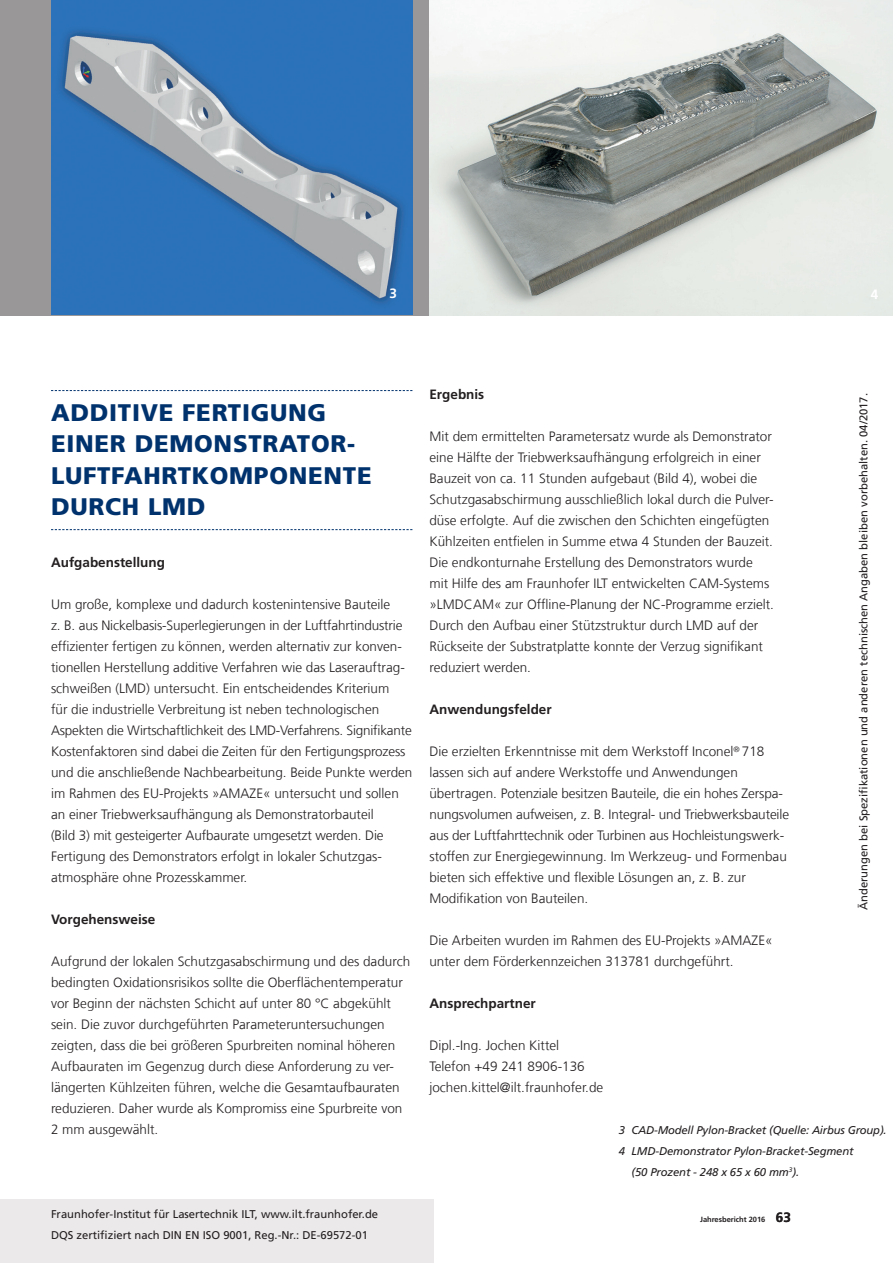
<style>
.page{position:relative;width:893px;height:1263px;background:#fff}
.page>*{position:absolute;margin:0;border:0;box-sizing:border-box;transform-origin:0 0}
.t1{font:900 24px/31.5px "Frutiger LT Com";letter-spacing:.03em;color:#00326d}
.t2{font:300 13.5px/21px "Frutiger LT Com";color:#231f20}
.t3{font:700 13.5px "Frutiger LT Com";color:#231f20}
.t4{font:700 13.5px "Frutiger LT Com";color:#fff}
.t5{font:11.25px/21px "Frutiger LT Com";color:#231f20}
.t6{font:italic 11.25px "Frutiger LT Com";letter-spacing:-.01em;color:#231f20}
.t7{font:700 7.5px "Frutiger LT Com";color:#231f20}
.s1{font-size:13.5px}
</style>
<div class="page">
<div style="left:0;top:1199px;width:434px;height:64px;background:#ece9ea"></div>
<div style="left:0;top:0;width:893px;height:315px;background:#999798"></div>
<svg style="left:51px;top:390px;width:361px;height:1px"></svg>
<svg style="left:51px;top:529px;width:361px;height:1px"></svg>
<img style="left:429px;top:0;width:464px;height:315px">
<img style="left:51px;top:0;width:361px;height:315px">
<p class="t4" style="left:389px;top:286px;width:9px">3</p>
<p class="t4" style="left:871px;top:286px;width:9px">4</p>
<h1 class="t1" style="left:51px;top:397px;width:322px">ADDITIVE FERTIGUNG<br>EINER DEMONSTRATOR-<br>LUFTFAHRTKOMPONENTE<br>DURCH LMD</h1>
<p class="t3" style="left:51px;top:554px;width:116px">Aufgabenstellung</p>
<p class="t2" style="left:51px;top:594px;width:363px">Um große, komplexe und dadurch kostenintensive Bauteile<br>z. B. aus Nickelbasis-Superlegierungen in der Luftfahrtindustrie effizienter fertigen zu können, werden alternativ zur konven&shy;tionellen Herstellung additive Verfahren wie das Laserauftrag&shy;schweißen (LMD) untersucht. Ein entscheidendes Kriterium<br>für die industrielle Verbreitung ist neben technologischen Aspekten die Wirtschaftlichkeit des LMD-Verfahrens. Signifikante Kostenfaktoren sind dabei die Zeiten für den Fertigungsprozess und die anschließende Nachbearbeitung. Beide Punkte werden im Rahmen des EU-Projekts »AMAZE« untersucht und sollen an einer Triebwerksaufhängung als Demonstratorbauteil<br>(Bild 3) mit gesteigerter Aufbaurate umgesetzt werden. Die Fertigung des Demonstrators erfolgt in lokaler Schutzgas&shy;atmosphäre ohne Prozesskammer.</p>
<p class="t3" style="left:51px;top:912px;width:106px">Vorgehensweise</p>
<p class="t2" style="left:51px;top:951px;width:361px">Aufgrund der lokalen Schutzgasabschirmung und des dadurch bedingten Oxidationsrisikos sollte die Oberflächentemperatur vor Beginn der nächsten Schicht auf unter 80 °C abgekühlt sein. Die zuvor durchgeführten Parameteruntersuchungen zeigten, dass die bei größeren Spurbreiten nominal höheren Aufbauraten im Gegenzug durch diese Anforderung zu ver&shy;längerten Kühlzeiten führen, welche die Gesamtaufbauraten reduzieren. Daher wurde als Kompromiss eine Spurbreite von 2 mm ausgewählt.</p>
<p class="t5" style="left:51px;top:1204px;width:329px">Fraunhofer-Institut für Lasertechnik ILT, www.ilt.fraunhofer.de<br>DQS zertifiziert nach DIN EN ISO 9001, Reg.-Nr.: DE-69572-01</p>
<p class="t3" style="left:429px;top:386px;width:56px">Ergebnis</p>
<p class="t2" style="left:429px;top:426px;width:346px">Mit dem ermittelten Parametersatz wurde als Demonstrator eine Hälfte der Triebwerksaufhängung erfolgreich in einer Bauzeit von ca. 11 Stunden aufgebaut (Bild 4), wobei die Schutzgasabschirmung ausschließlich lokal durch die Pulver&shy;düse erfolgte. Auf die zwischen den Schichten eingefügten Kühlzeiten entfielen in Summe etwa 4 Stunden der Bauzeit.<br>Die endkonturnahe Erstellung des Demonstrators wurde mit Hilfe des am Fraunhofer ILT entwickelten CAM-Systems »LMDCAM« zur Offline-Planung der NC-Programme erzielt.<br>Durch den Aufbau einer Stützstruktur durch LMD auf der Rückseite der Substratplatte konnte der Verzug signifikant reduziert werden.</p>
<p class="t3" style="left:429px;top:701px;width:124px">Anwendungsfelder</p>
<p class="t2" style="left:429px;top:741px;width:361px">Die erzielten Erkenntnisse mit dem Werkstoff Inconel<sup>®</sup> 718 lassen sich auf andere Werkstoffe und Anwendungen übertragen. Potenziale besitzen Bauteile, die ein hohes Zerspa&shy;nungsvolumen aufweisen, z. B. Integral- und Triebwerksbauteile aus der Luftfahrttechnik oder Turbinen aus Hochleistungswerk&shy;stoffen zur Energiegewinnung. Im Werkzeug- und Formenbau bieten sich effektive und flexible Lösungen an, z. B. zur Modifikation von Bauteilen.</p>
<p class="t2" style="left:429px;top:930px;width:345px">Die Arbeiten wurden im Rahmen des EU-Projekts »AMAZE« unter dem Förderkennzeichen 313781 durchgeführt.</p>
<p class="t3" style="left:429px;top:995px;width:108px">Ansprechpartner</p>
<p class="t2" style="left:429px;top:1035px;width:175px">Dipl.-Ing. Jochen Kittel<br>Telefon +49 241 8906-136 jochen.kittel@ilt.fraunhofer.de</p>
<p class="t5" style="left:853px;top:910px;width:518px;rotate:-90deg">Änderungen bei Spezifikationen und anderen technischen Angaben bleiben vorbehalten. 04/2017.</p>
<p class="t6" style="left:619px;top:1124px;width:269px">3 CAD-Modell Pylon-Bracket (Quelle: Airbus Group).</p>
<p class="t6" style="left:619px;top:1145px;width:236px">4 LMD-Demonstrator Pylon-Bracket-Segment</p>
<p class="t6" style="left:631px;top:1166px;width:169px">(50 Prozent - 248 x 65 x 60 mm<sup>3</sup>).</p>
<p class="t7" style="left:700px;top:1215px;width:92px">Jahresbericht 2016 <span class="s1">63</span></p>
</div>
